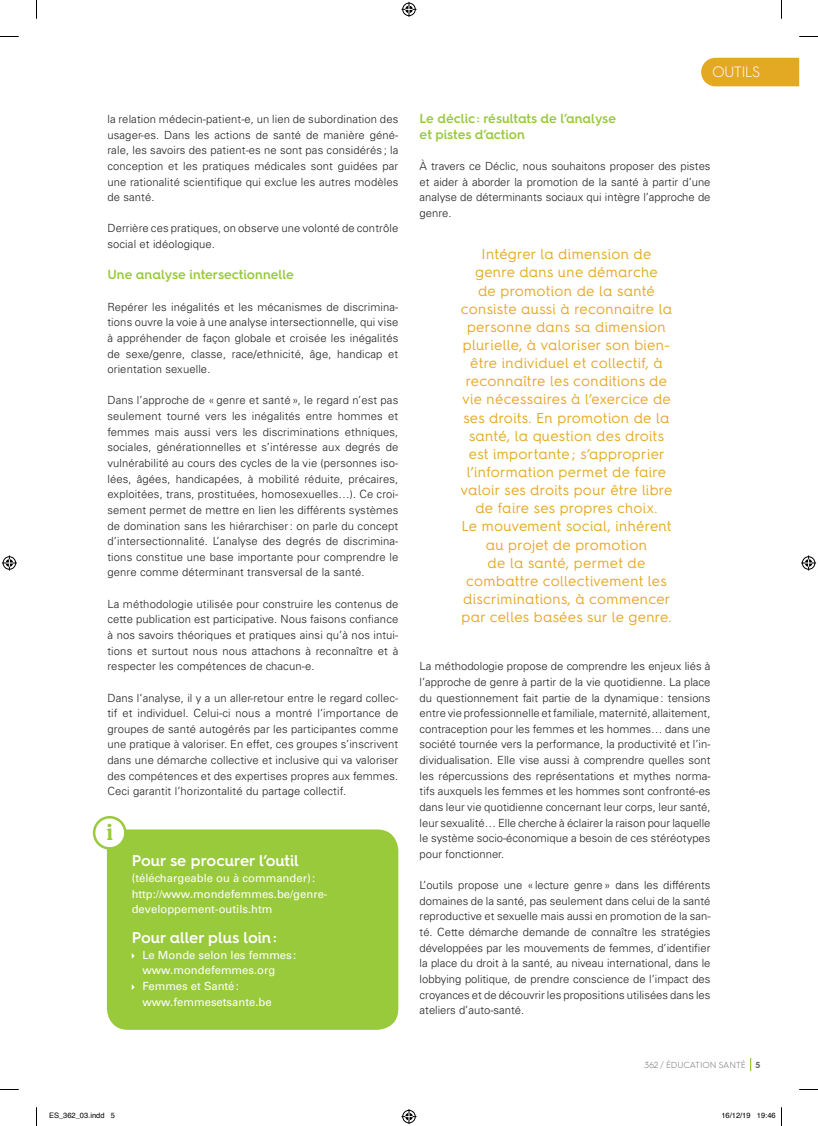
<style>
.page{position:relative;width:818px;height:1126px;background:#fff}
.page>*{position:absolute;margin:0;border:0;box-sizing:border-box;transform-origin:0 0}
.t1{font:500 24.12px "Souvenir Std";color:#99ca3b}
.t2{font:600 15.62px "Hurme Geometric Sans 4";color:#fff}
.t3{font:300 15px "Hurme Geometric Sans 4";letter-spacing:-.05em;color:#fff}
.t4{font:14.38px/18.1px "Hurme Geometric Sans 4";letter-spacing:.02em;color:#e4a922;text-align:center}
.t5{font:600 13.12px/15.6px "Hurme Geometric Sans 4";letter-spacing:-.005em;color:#99ca3b}
.t6{font:300 11.25px/15.6px "Univers LT Std";letter-spacing:.01em;color:#231f20;text-align:justify}
.t7{font:11.25px/15.6px "Univers LT Std";color:#fff}
.t8{font:300 8.75px "Hurme Geometric Sans 4";letter-spacing:-.01em;color:#6c6d70}
.t9{font:7.5px "Helvetica";color:#000}
.s1{font-weight:700}
</style>
<div class="page">
<div style="left:701px;top:58px;width:97px;height:28px;background:#e4a922"></div>
<div style="left:107px;top:829px;width:291px;height:200px;background:#99ca3b"></div>
<svg style="left:132px;top:952px;width:2px;height:6px"></svg>
<div style="left:94px;top:817px;width:31px;height:31px;background:#fff;border-radius:50%"></div>
<div style="left:93px;top:815px;width:33px;height:34px;border:2px solid #99ca3b;border-radius:50%"></div>
<svg style="left:0;top:36px;width:19px;height:1px"></svg>
<svg style="left:799px;top:36px;width:18px;height:1px"></svg>
<svg style="left:0;top:1089px;width:19px;height:1px"></svg>
<svg style="left:799px;top:1089px;width:18px;height:1px"></svg>
<svg style="left:36px;top:0;width:1px;height:19px"></svg>
<svg style="left:36px;top:1107px;width:1px;height:18px"></svg>
<svg style="left:401px;top:2px;width:15px;height:15px"></svg>
<svg style="left:401px;top:1109px;width:15px;height:14px"></svg>
<svg style="left:2px;top:555px;width:15px;height:15px"></svg>
<svg style="left:801px;top:555px;width:14px;height:15px"></svg>
<p class="t6" style="left:107px;top:111px;width:292px">la relation médecin-patient-e, un lien de subordination des usager-es. Dans les actions de santé de manière géné&shy;rale, les savoirs des patient-es ne sont pas considérés ; la conception et les pratiques médicales sont guidées par une rationalité scientifique qui exclue les autres modèles de santé.</p>
<p class="t6" style="left:107px;top:221px;width:292px">Derrière ces pratiques, on observe une volonté de contrôle social et idéologique.</p>
<p class="t5" style="left:107px;top:267px;width:188px">Une analyse intersectionnelle</p>
<p class="t6" style="left:107px;top:299px;width:292px">Repérer les inégalités et les mécanismes de discrimina&shy;tions ouvre la voie à une analyse intersectionnelle, qui vise à appréhender de façon globale et croisée les inégalités de sexe/genre, classe, race/ethnicité, âge, handicap et orientation sexuelle.</p>
<p class="t6" style="left:107px;top:392px;width:292px">Dans l’approche de « genre et santé », le regard n’est pas seulement tourné vers les inégalités entre hommes et femmes mais aussi vers les discriminations ethniques, sociales, générationnelles et s’intéresse aux degrés de vulnérabilité au cours des cycles de la vie (personnes iso&shy;lées, âgées, handicapées, à mobilité réduite, précaires, exploitées, trans, prostituées, homosexuelles…). Ce croi&shy;sement permet de mettre en lien les différents systèmes de domination sans les hiérarchiser: on parle du concept d’intersectionnalité. L’analyse des degrés de discrimina&shy;tions constitue une base importante pour comprendre le genre comme déterminant transversal de la santé.</p>
<p class="t6" style="left:107px;top:596px;width:292px">La méthodologie utilisée pour construire les contenus de cette publication est participative. Nous faisons confiance à nos savoirs théoriques et pratiques ainsi qu’à nos intui&shy;tions et surtout nous nous attachons à reconnaître et à respecter les compétences de chacun-e.</p>
<p class="t6" style="left:107px;top:689px;width:292px">Dans l’analyse, il y a un aller-retour entre le regard collec&shy;tif et individuel. Celui-ci nous a montré l’importance de groupes de santé autogérés par les participantes comme une pratique à valoriser. En effet, ces groupes s’inscrivent dans une démarche collective et inclusive qui va valoriser des compétences et des expertises propres aux femmes.<br>Ceci garantit l’horizontalité du partage collectif.</p>
<h1 class="t1" style="left:106px;top:816px;width:8px">i</h1>
<h2 class="t2" style="left:132px;top:849px;width:168px">Pour se procurer l’outil</h2>
<p class="t7" style="left:132px;top:870px;width:197px">(téléchargeable ou à commander): http://www.mondefemmes.be/genre&shy;developpement-outils.htm</p>
<h2 class="t2" style="left:132px;top:926px;width:146px">Pour aller plus loin:</h2>
<p class="t7" style="left:142px;top:946px;width:155px">Le Monde selon les femmes : www.mondefemmes.org<br>Femmes et Santé: www.femmesetsante.be</p>
<h3 class="t3" style="left:711px;top:62px;width:50px">OUTILS</h3>
<p class="t5" style="left:419px;top:110px;width:198px">Le déclic: résultats de l’analyse et pistes d’action</p>
<p class="t6" style="left:419px;top:158px;width:292px">À travers ce Déclic, nous souhaitons proposer des pistes et aider à aborder la promotion de la santé à partir d’une analyse de déterminants sociaux qui intègre l’approche de genre.</p>
<p class="t4" style="left:460px;top:245px;width:213px">Intégrer la dimension de genre dans une démarche<br>de promotion de la santé consiste aussi à reconnaitre la personne dans sa dimension plurielle, à valoriser son bien&shy;être individuel et collectif, à reconnaître les conditions de vie nécessaires à l’exercice de ses droits. En promotion de la santé, la question des droits est importante ; s’approprier l’information permet de faire valoir ses droits pour être libre de faire ses propres choix.<br>Le mouvement social, inhérent au projet de promotion<br>de la santé, permet de combattre collectivement les discriminations, à commencer par celles basées sur le genre.</p>
<p class="t6" style="left:419px;top:658px;width:292px">La méthodologie propose de comprendre les enjeux liés à l’approche de genre à partir de la vie quotidienne. La place du questionnement fait partie de la dynamique: tensions entre vie professionnelle et familiale, maternité, allaitement, contraception pour les femmes et les hommes… dans une société tournée vers la performance, la productivité et l’in&shy;dividualisation. Elle vise aussi à comprendre quelles sont les répercussions des représentations et mythes norma&shy;tifs auxquels les femmes et les hommes sont confronté-es dans leur vie quotidienne concernant leur corps, leur santé, leur sexualité… Elle cherche à éclairer la raison pour laquelle le système socio-économique a besoin de ces stéréotypes pour fonctionner.</p>
<p class="t6" style="left:419px;top:877px;width:292px">L’outils propose une «lecture genre» dans les différents domaines de la santé, pas seulement dans celui de la santé reproductive et sexuelle mais aussi en promotion de la san&shy;té. Cette démarche demande de connaître les stratégies développées par les mouvements de femmes, d’identifier la place du droit à la santé, au niveau international, dans le lobbying politique, de prendre conscience de l’impact des croyances et de découvrir les propositions utilisées dans les ateliers d’auto-santé.</p>
<p class="t8" style="left:643px;top:1059px;width:118px">362 / ÉDUCATION SANTÉ <span class="s1">5</span></p>
<p class="t9" style="left:49px;top:1109px;width:67px">ES_362_03.indd 5</p>
<p class="t9" style="left:721px;top:1109px;width:56px">16/12/19 19:46</p>
</div>
